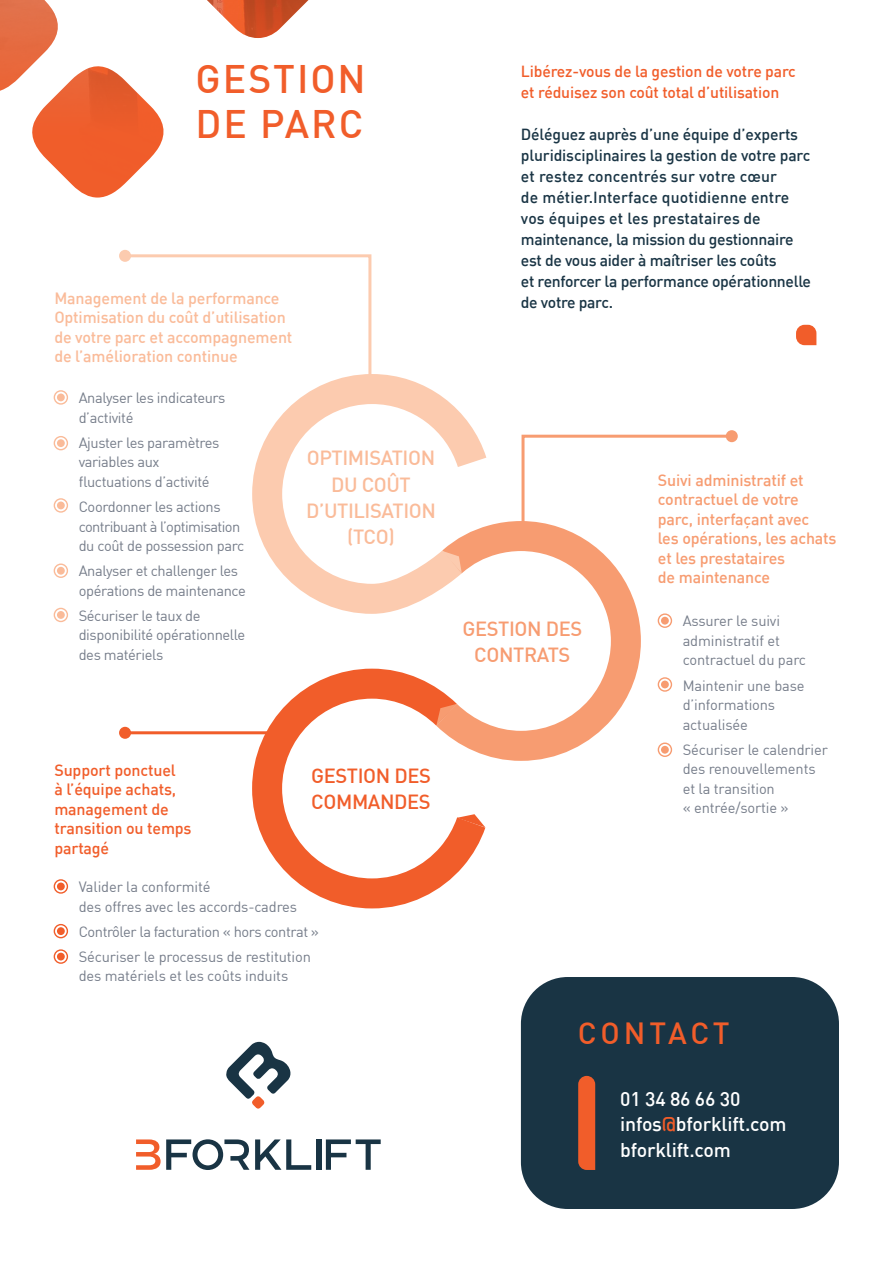
<style>
.page{position:relative;width:893px;height:1263px;background:#fff}
.page>*{position:absolute;margin:0;border:0;box-sizing:border-box;transform-origin:0 0}
.t1{font:500 39px "DIN";letter-spacing:.05em;color:#f15d2a}
.t2{font:500 30px "DIN";letter-spacing:.125em;color:#f15d2a}
.t3{font:500 20.1px "DIN";letter-spacing:-.02em;color:#fabb99}
.t4{font:500 20.1px "DIN";letter-spacing:-.02em;color:#f15d2a}
.t5{font:500 20.1px/26.4px "DIN";letter-spacing:-.02em;color:#f79c71;text-align:center}
.t6{font:500 19.5px "DIN";letter-spacing:-.01em;color:#fff}
.t7{font:500 16.05px/19.5px "DIN";letter-spacing:-.01em;color:#f79c71}
.t8{font:500 16.05px/19.5px "DIN";letter-spacing:-.01em;color:#fabb99}
.t9{font:500 16.05px/19.5px "DIN";letter-spacing:-.01em;color:#f15d2a}
.t10{font:500 15.75px/21px "DIN";letter-spacing:-.01em;color:#193444}
.t11{font:500 15.75px "DIN";letter-spacing:-.01em;color:#f15d2a}
.t12{font:500 15.75px "DIN";letter-spacing:.01em;color:#193444}
.t13{font:14.7px/19.5px "DIN";letter-spacing:-.025em;color:#767d8a}
.s1{color:#f15d2a}
</style>
<div class="page">
<img style="left:0;top:0;width:308px;height:198px">
<svg style="left:796px;top:325px;width:20px;height:20px"></svg>
<div style="left:521px;top:977px;width:318px;height:232px;background:#193444;border-radius:47px"></div>
<svg style="left:255px;top:1139px;width:56px;height:31px"></svg>
<div style="left:316px;top:1139px;width:5px;height:31px;background:#193444"></div>
<svg style="left:326px;top:1139px;width:55px;height:31px"></svg>
<svg style="left:136px;top:1139px;width:113px;height:31px"></svg>
<svg style="left:226px;top:1042px;width:65px;height:66px"></svg>
<svg style="left:252px;top:374px;width:235px;height:240px"></svg>
<svg style="left:237px;top:668px;width:249px;height:241px"></svg>
<svg style="left:404px;top:506px;width:255px;height:270px"></svg>
<div style="left:54px;top:390px;width:14px;height:15px;border:1px solid #fabb99;border-radius:50%"></div>
<div style="left:57px;top:393px;width:8px;height:8px;background:#fabb99;border-radius:50%"></div>
<div style="left:54px;top:879px;width:14px;height:15px;border:1px solid #f15d2a;border-radius:50%"></div>
<div style="left:57px;top:882px;width:8px;height:8px;background:#f15d2a;border-radius:50%"></div>
<div style="left:54px;top:924px;width:14px;height:14px;border:1px solid #f15d2a;border-radius:50%"></div>
<div style="left:57px;top:927px;width:8px;height:8px;background:#f15d2a;border-radius:50%"></div>
<div style="left:54px;top:949px;width:14px;height:15px;border:1px solid #f15d2a;border-radius:50%"></div>
<div style="left:57px;top:953px;width:8px;height:7px;background:#f15d2a;border-radius:50%"></div>
<div style="left:658px;top:613px;width:14px;height:15px;border:1px solid #f79c71;border-radius:50%"></div>
<div style="left:661px;top:617px;width:8px;height:8px;background:#f79c71;border-radius:50%"></div>
<div style="left:54px;top:436px;width:14px;height:14px;border:1px solid #fabb99;border-radius:50%"></div>
<div style="left:57px;top:439px;width:8px;height:8px;background:#fabb99;border-radius:50%"></div>
<div style="left:658px;top:677px;width:14px;height:15px;border:1px solid #f79c71;border-radius:50%"></div>
<div style="left:661px;top:680px;width:8px;height:8px;background:#f79c71;border-radius:50%"></div>
<div style="left:54px;top:498px;width:14px;height:15px;border:1px solid #fabb99;border-radius:50%"></div>
<div style="left:57px;top:501px;width:8px;height:8px;background:#fabb99;border-radius:50%"></div>
<div style="left:658px;top:742px;width:14px;height:15px;border:1px solid #f79c71;border-radius:50%"></div>
<div style="left:661px;top:746px;width:8px;height:8px;background:#f79c71;border-radius:50%"></div>
<div style="left:54px;top:563px;width:14px;height:15px;border:1px solid #fabb99;border-radius:50%"></div>
<div style="left:57px;top:567px;width:8px;height:8px;background:#fabb99;border-radius:50%"></div>
<div style="left:54px;top:608px;width:14px;height:14px;border:1px solid #fabb99;border-radius:50%"></div>
<div style="left:57px;top:611px;width:8px;height:8px;background:#fabb99;border-radius:50%"></div>
<svg style="left:442px;top:551px;width:20px;height:22px"></svg>
<svg style="left:436px;top:704px;width:21px;height:22px"></svg>
<svg style="left:457px;top:814px;width:28px;height:13px"></svg>
<svg style="left:122px;top:253px;width:251px;height:131px"></svg>
<div style="left:119px;top:250px;width:12px;height:12px;background:#fccbaf;border-radius:50%"></div>
<svg style="left:520px;top:433px;width:215px;height:101px"></svg>
<div style="left:726px;top:430px;width:12px;height:12px;background:#f79c71;border-radius:50%"></div>
<hr style="left:125px;top:731px;width:150px;height:3px;background:#f15d2a">
<div style="left:119px;top:727px;width:12px;height:12px;background:#f15d2a;border-radius:50%"></div>
<svg style="left:578px;top:1076px;width:17px;height:94px;background:#e85b2b"></svg>
<p class="t1" style="left:196px;top:54px;width:172px">GESTION</p>
<p class="t1" style="left:196px;top:99px;width:169px">DE PARC</p>
<p class="t8" style="left:54px;top:288px;width:240px">Management de la performance<br>Optimisation du coût d’utilisation de votre parc et accompagnement de l’amélioration continue</p>
<p class="t13" style="left:79px;top:388px;width:148px">Analyser les indicateurs d’activité</p>
<p class="t13" style="left:79px;top:432px;width:142px">Ajuster les paramètres variables aux</p>
<p class="t13" style="left:79px;top:471px;width:132px">fluctuations d’activité</p>
<p class="t13" style="left:79px;top:497px;width:167px">Coordonner les actions contribuant à l’optimisation du coût de possession parc</p>
<p class="t13" style="left:79px;top:561px;width:169px">Analyser et challenger les opérations de maintenance</p>
<p class="t13" style="left:79px;top:605px;width:124px">Sécuriser le taux de</p>
<p class="t13" style="left:79px;top:625px;width:168px">disponibilité opérationnelle des matériels</p>
<p class="t3" style="left:307px;top:445px;width:130px">OPTIMISATION</p>
<p class="t3" style="left:331px;top:472px;width:81px">DU COÛT</p>
<p class="t3" style="left:306px;top:498px;width:131px">D’UTILISATION</p>
<p class="t3" style="left:347px;top:524px;width:49px">(TCO)</p>
<p class="t9" style="left:54px;top:760px;width:139px">Support ponctuel<br>à l’équipe achats, management de transition ou temps partagé</p>
<p class="t4" style="left:311px;top:763px;width:121px">GESTION DES</p>
<p class="t4" style="left:311px;top:789px;width:121px">COMMANDES</p>
<p class="t13" style="left:79px;top:877px;width:133px">Valider la conformité</p>
<p class="t13" style="left:79px;top:896px;width:220px">des offres avec les accords-cadres</p>
<p class="t13" style="left:79px;top:921px;width:242px">Contrôler la facturation « hors contrat »</p>
<p class="t13" style="left:79px;top:947px;width:234px">Sécuriser le processus de restitution</p>
<p class="t13" style="left:79px;top:966px;width:211px">des matériels et les coûts induits</p>
<p class="t11" style="left:521px;top:62px;width:276px">Libérez-vous de la gestion de votre parc</p>
<p class="t11" style="left:521px;top:83px;width:260px">et réduisez son coût total d’utilisation</p>
<p class="t10" style="left:521px;top:124px;width:291px">Déléguez auprès d’une équipe d’experts pluridisciplinaires la gestion de votre parc et restez concentrés sur votre cœur</p>
<p class="t12" style="left:521px;top:188px;width:270px">de métier.Interface quotidienne entre</p>
<p class="t10" style="left:521px;top:208px;width:274px">vos équipes et les prestataires de maintenance, la mission du gestionnaire</p>
<p class="t10" style="left:521px;top:250px;width:257px">est de vous aider à maîtriser les coûts</p>
<p class="t10" style="left:521px;top:271px;width:292px">et renforcer la performance opérationnelle de votre parc.</p>
<p class="t5" style="left:462px;top:614px;width:121px">GESTION DES<br>CONTRATS</p>
<p class="t7" style="left:658px;top:469px;width:147px">Suivi administratif et contractuel de votre</p>
<p class="t7" style="left:658px;top:508px;width:153px">parc, interfaçant avec</p>
<p class="t7" style="left:658px;top:528px;width:180px">les opérations, les achats et les prestataires</p>
<p class="t7" style="left:658px;top:567px;width:114px">de maintenance</p>
<p class="t13" style="left:683px;top:611px;width:125px">Assurer le suivi administratif et contractuel du parc</p>
<p class="t13" style="left:683px;top:675px;width:123px">Maintenir une base d’informations actualisée</p>
<p class="t13" style="left:683px;top:739px;width:147px">Sécuriser le calendrier des renouvellements</p>
<p class="t13" style="left:683px;top:778px;width:94px">et la transition</p>
<p class="t13" style="left:683px;top:798px;width:107px">« entrée/sortie »</p>
<p class="t2" style="left:578px;top:1014px;width:153px">CONTACT</p>
<p class="t6" style="left:620px;top:1086px;width:122px">01 34 86 66 30</p>
<p class="t6" style="left:620px;top:1112px;width:168px">infos<span class="s1">@</span>bforklift.com</p>
<p class="t6" style="left:620px;top:1137px;width:112px">bforklift.com</p>
</div>
